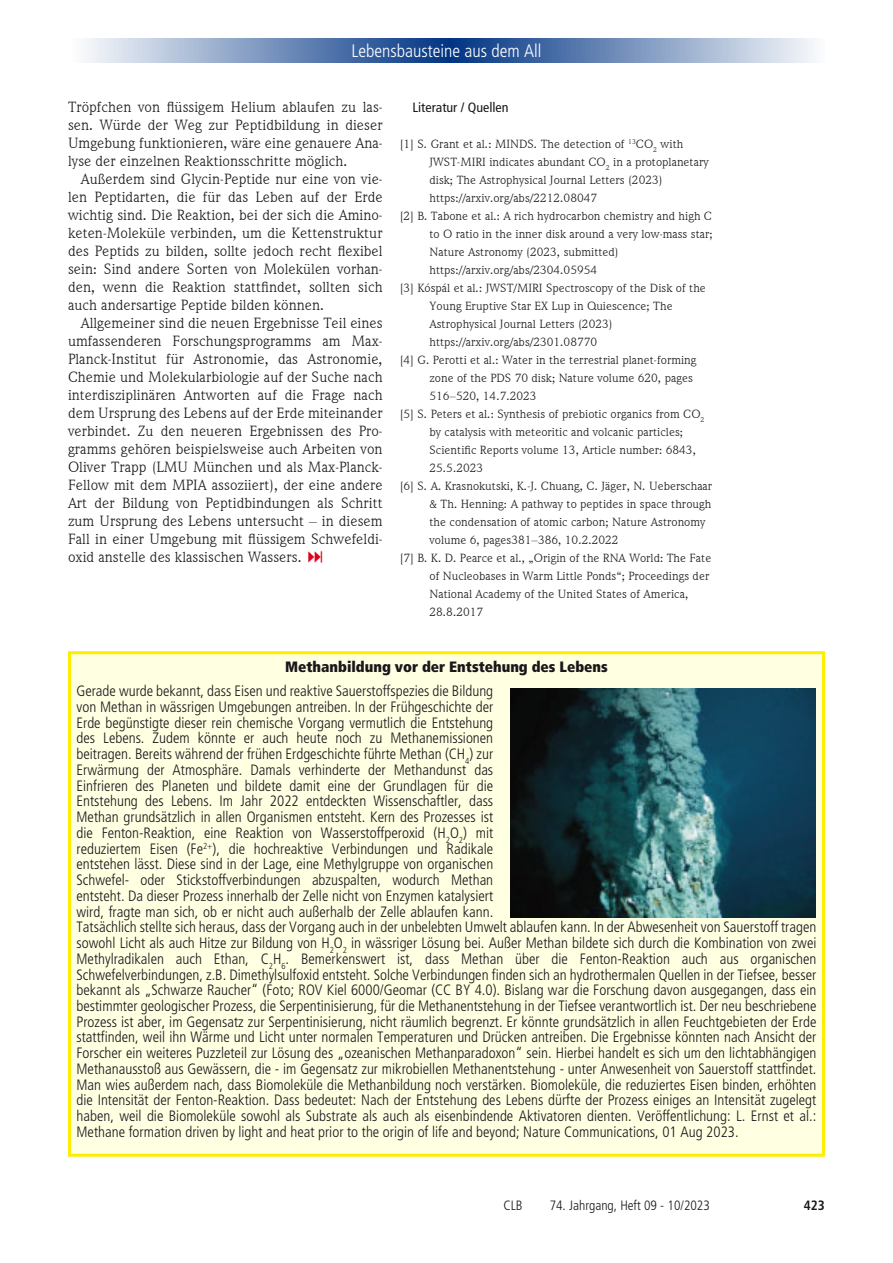
<style>
.page{position:relative;width:893px;height:1263px;background:#fff}
.page>*{position:absolute;margin:0;border:0;box-sizing:border-box;transform-origin:0 0}
.t1{font:300 condensed 18px "Frutiger";color:#fff}
.t2{font:300 condensed 15px/15.8px "Frutiger";color:#1a171b}
.t3{font:15px/18px "Weidemann IT Cby BT";color:#1a171b;text-align:justify;scale:1.04 1}
.t4{font:900 condensed 15px "Frutiger";color:#1a171b}
.t5{font:300 condensed 13.5px "Frutiger";color:#1a171b}
.t6{font:condensed 13.5px "Frutiger";color:#1a171b;scale:1.04 1}
.t7{font:700 condensed 13.5px "Frutiger";color:#1a171b}
.t8{font:12px "Weidemann IT Cby BT";color:#1a171b;scale:1.07 1}
</style>
<div class="page">
<svg style="left:86px;top:39px;width:728px;height:24px;background:#7a94be"></svg>
<div style="left:68px;top:651px;width:757px;height:506px;background:#ffffe2"></div>
<img style="left:510px;top:688px;width:306px;height:229px">
<p class="t1" style="left:351px;top:43px;width:192px">Lebensbausteine aus dem All</p>
<p class="t3" style="left:68px;top:97px;width:304px">Tröpfchen von flüssigem Helium ablaufen zu las&shy;sen. Würde der Weg zur Peptidbildung in dieser Umgebung funktionieren, wäre eine genauere Ana&shy;lyse der einzelnen Reaktionsschritte möglich.</p>
<p class="t3" style="left:68px;top:169px;width:304px;text-indent:13px">Außerdem sind Glycin-Peptide nur eine von vie&shy;len Peptidarten, die für das Leben auf der Erde wichtig sind. Die Reaktion, bei der sich die Amino&shy;keten-Moleküle verbinden, um die Kettenstruktur des Peptids zu bilden, sollte jedoch recht flexibel sein: Sind andere Sorten von Molekülen vorhan&shy;den, wenn die Reaktion stattfindet, sollten sich auch andersartige Peptide bilden können.</p>
<p class="t3" style="left:68px;top:313px;width:304px;text-indent:13px">Allgemeiner sind die neuen Ergebnisse Teil eines umfassenderen Forschungsprogramms am Max-Planck-Institut für Astronomie, das Astronomie, Chemie und Molekularbiologie auf der Suche nach interdisziplinären Antworten auf die Frage nach dem Ursprung des Lebens auf der Erde miteinander verbindet. Zu den neueren Ergebnissen des Pro&shy;gramms gehören beispielsweise auch Arbeiten von Oliver Trapp (LMU München und als Max-Planck-Fellow mit dem MPIA assoziiert), der eine andere Art der Bildung von Peptidbindungen als Schritt zum Ursprung des Lebens untersucht – in diesem Fall in einer Umgebung mit flüssigem Schwefeldi&shy;oxid anstelle des klassischen Wassers.</p>
<p class="t6" style="left:412px;top:101px;width:94px">Literatur / Quellen</p>
<p class="t8" style="left:400px;top:136px;width:267px">[1] S. Grant et al.: MINDS. The detection of <sup>13</sup>CO<sub>2</sub> with</p>
<p class="t8" style="left:429px;top:154px;width:263px">JWST-MIRI indicates abundant CO<sub>2</sub> in a protoplanetary</p>
<p class="t8" style="left:429px;top:172px;width:219px">disk; The Astrophysical Journal Letters (2023)</p>
<p class="t8" style="left:429px;top:190px;width:158px">https://arxiv.org/abs/2212.08047</p>
<p class="t8" style="left:400px;top:208px;width:293px">[2] B. Tabone et al.: A rich hydrocarbon chemistry and high C</p>
<p class="t8" style="left:429px;top:226px;width:266px">to O ratio in the inner disk around a very low-mass star;</p>
<p class="t8" style="left:429px;top:244px;width:178px">Nature Astronomy (2023, submitted)</p>
<p class="t8" style="left:429px;top:262px;width:158px">https://arxiv.org/abs/2304.05954</p>
<p class="t8" style="left:400px;top:280px;width:288px">[3] Kóspál et al.: JWST/MIRI Spectroscopy of the Disk of the</p>
<p class="t8" style="left:429px;top:298px;width:229px">Young Eruptive Star EX Lup in Quiescence; The</p>
<p class="t8" style="left:429px;top:316px;width:173px">Astrophysical Journal Letters (2023)</p>
<p class="t8" style="left:429px;top:334px;width:158px">https://arxiv.org/abs/2301.08770</p>
<p class="t8" style="left:400px;top:352px;width:279px">[4] G. Perotti et al.: Water in the terrestrial planet-forming</p>
<p class="t8" style="left:429px;top:370px;width:248px">zone of the PDS 70 disk; Nature volume 620, pages</p>
<p class="t8" style="left:429px;top:388px;width:102px">516–520, 14.7.2023</p>
<p class="t8" style="left:400px;top:406px;width:286px">[5] S. Peters et al.: Synthesis of prebiotic organics from CO<sub>2</sub></p>
<p class="t8" style="left:429px;top:424px;width:239px">by catalysis with meteoritic and volcanic particles;</p>
<p class="t8" style="left:429px;top:442px;width:251px">Scientific Reports volume 13, Article number: 6843,</p>
<p class="t8" style="left:429px;top:460px;width:52px">25.5.2023</p>
<p class="t8" style="left:400px;top:478px;width:294px">[6] S. A. Krasnokutski, K.-J. Chuang, C. Jäger, N. Ueberschaar</p>
<p class="t8" style="left:429px;top:496px;width:265px">&amp; Th. Henning: A pathway to peptides in space through</p>
<p class="t8" style="left:429px;top:514px;width:259px">the condensation of atomic carbon; Nature Astronomy</p>
<p class="t8" style="left:429px;top:532px;width:178px">volume 6, pages381–386, 10.2.2022</p>
<p class="t8" style="left:400px;top:550px;width:293px">[7] B. K. D. Pearce et al., „Origin of the RNA World: The Fate</p>
<p class="t8" style="left:429px;top:568px;width:263px">of Nucleobases in Warm Little Ponds“; Proceedings der</p>
<p class="t8" style="left:429px;top:586px;width:243px">National Academy of the United States of America,</p>
<p class="t8" style="left:429px;top:604px;width:52px">28.8.2017</p>
<p class="t4" style="left:285px;top:660px;width:324px">Methanbildung vor der Entstehung des Lebens</p>
<p class="t2" style="left:77px;top:684px;width:741px">Gerade wurde bekannt, dass Eisen und reaktive Sauerstoffspezies die Bildung<br>von Methan in wässrigen Umgebungen antreiben. In der Frühgeschichte der<br>Erde begünstigte dieser rein chemische Vorgang vermutlich die Entstehung<br>des Lebens. Zudem könnte er auch heute noch zu Methanemissionen<br>beitragen. Bereits während der frühen Erdgeschichte führte Methan (CH<sub>4</sub>) zur<br>Erwärmung der Atmosphäre. Damals verhinderte der Methandunst das<br>Einfrieren des Planeten und bildete damit eine der Grundlagen für die<br>Entstehung des Lebens. Im Jahr 2022 entdeckten Wissenschaftler, dass<br>Methan grundsätzlich in allen Organismen entsteht. Kern des Prozesses ist<br>die Fenton-Reaktion, eine Reaktion von Wasserstoffperoxid (H<sub>2</sub>O<sub>2</sub>) mit<br>reduziertem Eisen (Fe<sup>2+</sup>), die hochreaktive Verbindungen und Radikale<br>entstehen lässt. Diese sind in der Lage, eine Methylgruppe von organischen<br>Schwefel- oder Stickstoffverbindungen abzuspalten, wodurch Methan<br>entsteht. Da dieser Prozess innerhalb der Zelle nicht von Enzymen katalysiert<br>wird, fragte man sich, ob er nicht auch außerhalb der Zelle ablaufen kann.<br>Tatsächlich stellte sich heraus, dass der Vorgang auch in der unbelebten Umwelt ablaufen kann. In der Abwesenheit von Sauerstoff tragen sowohl Licht als auch Hitze zur Bildung von H<sub>2</sub>O<sub>2</sub> in wässriger Lösung bei. Außer Methan bildete sich durch die Kombination von zwei Methylradikalen auch Ethan, C<sub>2</sub>H<sub>6</sub>. Bemerkenswert ist, dass Methan über die Fenton-Reaktion auch aus organischen Schwefelverbindungen, z.B. Dimethylsulfoxid entsteht. Solche Verbindungen finden sich an hydrothermalen Quellen in der Tiefsee, besser bekannt als „Schwarze Raucher“ (Foto; ROV Kiel 6000/Geomar (CC BY 4.0). Bislang war die Forschung davon ausgegangen, dass ein bestimmter geologischer Prozess, die Serpentinisierung, für die Methanentstehung in der Tiefsee verantwortlich ist. Der neu beschriebene Prozess ist aber, im Gegensatz zur Serpentinisierung, nicht räumlich begrenzt. Er könnte grundsätzlich in allen Feuchtgebieten der Erde stattfinden, weil ihn Wärme und Licht unter normalen Temperaturen und Drücken antreiben. Die Ergebnisse könnten nach Ansicht der Forscher ein weiteres Puzzleteil zur Lösung des „ozeanischen Methanparadoxon“ sein. Hierbei handelt es sich um den lichtabhängigen Methanausstoß aus Gewässern, die - im Gegensatz zur mikrobiellen Methanentstehung - unter Anwesenheit von Sauerstoff stattfindet.<br>Man wies außerdem nach, dass Biomoleküle die Methanbildung noch verstärken. Biomoleküle, die reduziertes Eisen binden, erhöhten die Intensität der Fenton-Reaktion. Dass bedeutet: Nach der Entstehung des Lebens dürfte der Prozess einiges an Intensität zugelegt haben, weil die Biomoleküle sowohl als Substrate als auch als eisenbindende Aktivatoren dienten. Veröffentlichung: L. Ernst et al.:<br>Methane formation driven by light and heat prior to the origin of life and beyond; Nature Communications, 01 Aug 2023.</p>
<p class="t5" style="left:503px;top:1199px;width:21px">CLB</p>
<p class="t5" style="left:550px;top:1199px;width:162px">74. Jahrgang, Heft 09 - 10/2023</p>
<p class="t7" style="left:804px;top:1199px;width:23px">423</p>
</div>
